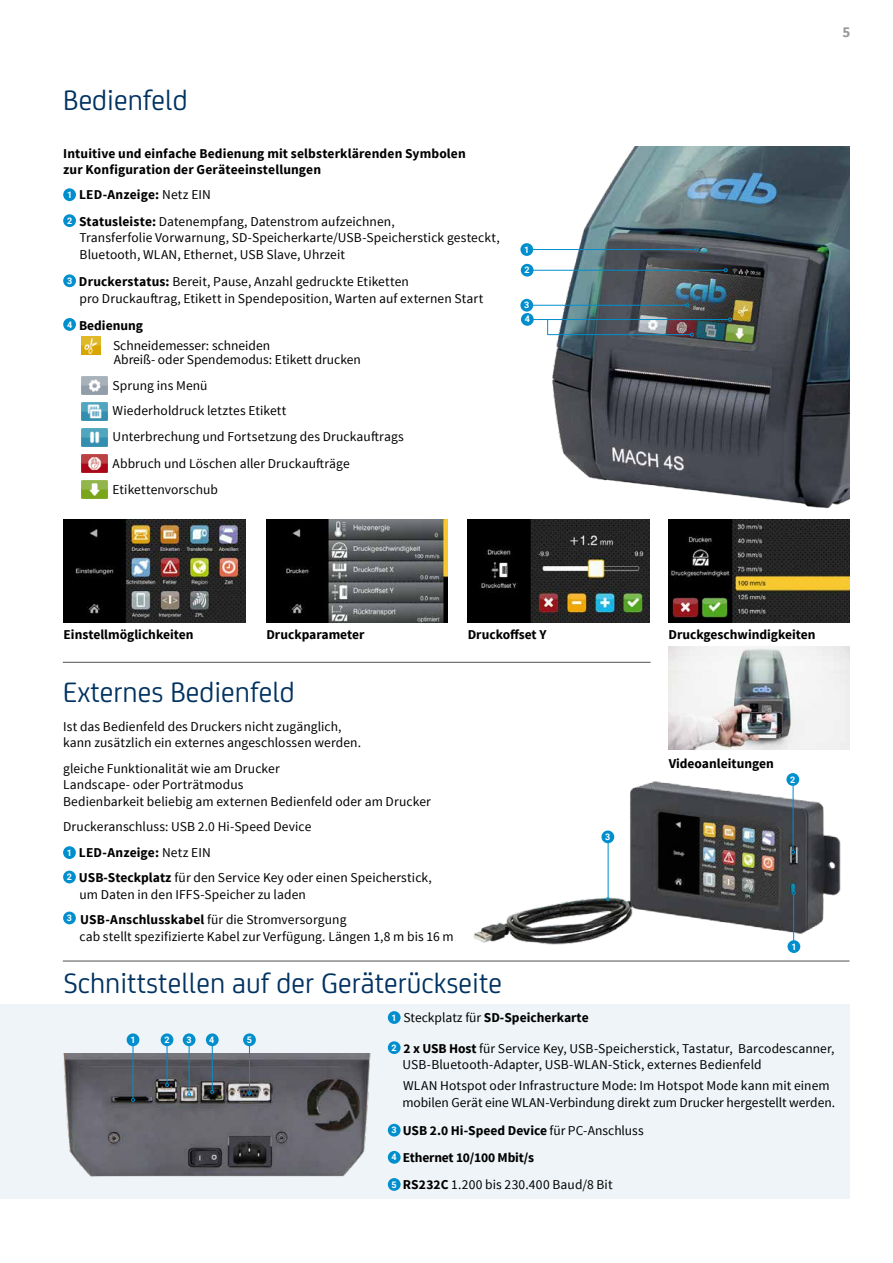
<style>
.page{position:relative;width:893px;height:1263px;background:#fff}
.page>*{position:absolute;margin:0;border:0;box-sizing:border-box;transform-origin:0 0}
.t1{font:30px "CA Sans";color:#003261}
.t2{font:700 15px "Source Sans Pro";color:#98989b}
.t3{font:13.5px/16.5px "Source Sans Pro";letter-spacing:.005em;color:#000}
.t4{font:700 13.5px/27.2px "Source Sans Pro";color:#000}
.t5{font:700 9px "Roboto";color:#fff}
.s1{font-family:"Roboto";font-weight:700;font-size:9px;color:#fff}
.s2{font-weight:700}
.s3{font-family:"Roboto";font-size:9px;color:#fff}
.s4{font-weight:400}
</style>
<div class="page">
<div style="left:0;top:1005px;width:850px;height:194px;background:#eef4f7"></div>
<img style="left:63px;top:1053px;width:308px;height:124px">
<hr style="left:133px;top:1038px;width:1px;height:60px;background:#008ecd">
<svg style="left:131px;top:1098px;width:4px;height:4px"></svg>
<div style="left:127px;top:1033px;width:12px;height:13px;background:#008ecd;border-radius:50%"></div>
<hr style="left:167px;top:1041px;width:1px;height:42px;background:#008ecd">
<svg style="left:165px;top:1083px;width:4px;height:4px"></svg>
<div style="left:161px;top:1033px;width:12px;height:13px;background:#008ecd;border-radius:50%"></div>
<hr style="left:189px;top:1038px;width:1px;height:55px;background:#008ecd">
<svg style="left:187px;top:1092px;width:4px;height:4px"></svg>
<div style="left:183px;top:1033px;width:12px;height:13px;background:#008ecd;border-radius:50%"></div>
<hr style="left:212px;top:1038px;width:1px;height:52px;background:#008ecd">
<svg style="left:210px;top:1090px;width:4px;height:4px"></svg>
<div style="left:206px;top:1033px;width:13px;height:13px;background:#008ecd;border-radius:50%"></div>
<hr style="left:249px;top:1039px;width:1px;height:53px;background:#008ecd">
<svg style="left:248px;top:1091px;width:3px;height:4px"></svg>
<div style="left:243px;top:1033px;width:13px;height:13px;background:#008ecd;border-radius:50%"></div>
<img style="left:668px;top:646px;width:182px;height:103px">
<img style="left:473px;top:883px;width:138px;height:62px">
<img style="left:611px;top:773px;width:230px;height:174px">
<hr style="left:608px;top:840px;width:1px;height:58px;background:#008ecd">
<svg style="left:606px;top:897px;width:4px;height:4px"></svg>
<div style="left:601px;top:830px;width:13px;height:13px;background:#008ecd;border-radius:50%"></div>
<hr style="left:793px;top:783px;width:1px;height:67px;background:#008ecd">
<svg style="left:791px;top:850px;width:4px;height:4px"></svg>
<div style="left:786px;top:773px;width:13px;height:13px;background:#008ecd;border-radius:50%"></div>
<hr style="left:793px;top:894px;width:1px;height:48px;background:#008ecd">
<svg style="left:792px;top:891px;width:3px;height:4px"></svg>
<div style="left:787px;top:940px;width:13px;height:13px;background:#008ecd;border-radius:50%"></div>
<hr style="left:63px;top:662px;width:588px;height:1px;background:#504f53">
<hr style="left:63px;top:961px;width:786px;height:1px;background:#504f53">
<div style="left:63px;top:188px;width:13px;height:13px;background:#008ecd;border-radius:50%"></div>
<div style="left:63px;top:214px;width:13px;height:13px;background:#008ecd;border-radius:50%"></div>
<div style="left:63px;top:274px;width:13px;height:13px;background:#008ecd;border-radius:50%"></div>
<div style="left:63px;top:318px;width:13px;height:13px;background:#008ecd;border-radius:50%"></div>
<img style="left:81px;top:337px;width:19px;height:17px">
<img style="left:81px;top:376px;width:26px;height:18px">
<img style="left:81px;top:403px;width:26px;height:18px">
<img style="left:81px;top:428px;width:26px;height:18px">
<img style="left:81px;top:454px;width:26px;height:18px">
<img style="left:81px;top:481px;width:26px;height:17px">
<img style="left:542px;top:147px;width:308px;height:362px">
<hr style="left:531px;top:249px;width:164px;height:1px;background:#008ecd">
<div style="left:520px;top:243px;width:13px;height:13px;background:#008ecd;border-radius:50%"></div>
<hr style="left:531px;top:270px;width:193px;height:1px;background:#008ecd">
<svg style="left:724px;top:268px;width:4px;height:4px"></svg>
<hr style="left:533px;top:319px;width:195px;height:1px;background:#008ecd">
<svg style="left:728px;top:318px;width:4px;height:3px"></svg>
<hr style="left:548px;top:334px;width:142px;height:1px;background:#008ecd">
<svg style="left:690px;top:333px;width:4px;height:3px"></svg>
<hr style="left:531px;top:305px;width:155px;height:1px;background:#008ecd">
<svg style="left:686px;top:303px;width:3px;height:4px"></svg>
<div style="left:521px;top:264px;width:12px;height:13px;background:#008ecd;border-radius:50%"></div>
<div style="left:521px;top:313px;width:13px;height:13px;background:#008ecd;border-radius:50%"></div>
<img style="left:64px;top:520px;width:181px;height:102px">
<img style="left:266px;top:520px;width:182px;height:102px">
<img style="left:468px;top:520px;width:181px;height:102px">
<img style="left:668px;top:520px;width:182px;height:102px">
<div style="left:388px;top:1011px;width:13px;height:13px;background:#008ecd;border-radius:50%"></div>
<div style="left:388px;top:1041px;width:13px;height:13px;background:#008ecd;border-radius:50%"></div>
<div style="left:388px;top:1124px;width:13px;height:12px;background:#008ecd;border-radius:50%"></div>
<div style="left:388px;top:1151px;width:13px;height:13px;background:#008ecd;border-radius:50%"></div>
<div style="left:388px;top:1178px;width:13px;height:13px;background:#008ecd;border-radius:50%"></div>
<div style="left:520px;top:299px;width:13px;height:13px;background:#008ecd;border-radius:50%"></div>
<svg style="left:547px;top:320px;width:1px;height:15px"></svg>
<div style="left:63px;top:846px;width:13px;height:13px;background:#008ecd;border-radius:50%"></div>
<div style="left:63px;top:871px;width:13px;height:12px;background:#008ecd;border-radius:50%"></div>
<div style="left:63px;top:911px;width:13px;height:13px;background:#008ecd;border-radius:50%"></div>
<h1 class="t1" style="left:63px;top:89px;width:126px">Bedienfeld</h1>
<p class="t4" style="left:63px;top:145px;width:404px;line-height:16.5px">Intuitive und einfache Bedienung mit selbsterklärenden Symbolen zur Konfiguration der Geräteeinstellungen</p>
<p class="t3" style="left:67px;top:181px;width:329px;line-height:27px"><span class="s1">1</span> <span class="s2">LED-Anzeige:</span> Netz EIN<br><sup>2</sup> <span class="s2">Statusleiste:</span> Datenempfang, Datenstrom aufzeichnen,</p>
<p class="t3" style="left:80px;top:230px;width:422px">Transferfolie Vorwarnung, SD-Speicherkarte/USB-Speicherstick gesteckt,<br>Bluetooth, WLAN, Ethernet, USB Slave, Uhrzeit</p>
<p class="t3" style="left:80px;top:274px;width:405px;text-indent:-13px"><sup>3</sup> <span class="s2">Druckerstatus:</span> Bereit, Pause, Anzahl gedruckte Etiketten<br>pro Druckauftrag, Etikett in Spendeposition, Warten auf externen Start</p>
<p class="t3" style="left:113px;top:315px;width:159px;line-height:20.5px;text-indent:-46px"><sup>4</sup> <span class="s2">Bedienung<br></span>Schneidemesser: schneiden</p>
<p class="t3" style="left:113px;top:348px;width:293px;line-height:25.5px">Abreiß- oder Spendemodus: Etikett drucken Sprung ins Menü<br>Wiederholdruck letztes Etikett<br>Unterbrechung und Fortsetzung des Druckauftrags</p>
<p class="t3" style="left:113px;top:451px;width:239px;line-height:26.2px">Abbruch und Löschen aller Druckaufträge<br>Etikettenvorschub</p>
<p class="t5" style="left:524px;top:244px;width:7px">1</p>
<p class="t5" style="left:525px;top:265px;width:7px">2</p>
<p class="t5" style="left:524px;top:300px;width:7px">3</p>
<p class="t5" style="left:525px;top:314px;width:7px">4</p>
<p class="t2" style="left:842px;top:24px;width:9px">5</p>
<p class="t4" style="left:64px;top:621px;width:131px">Einstellmöglichkeiten</p>
<p class="t4" style="left:266px;top:621px;width:100px">Druckparameter</p>
<p class="t4" style="left:468px;top:621px;width:80px">Druckoffset Y</p>
<p class="t4" style="left:668px;top:621px;width:149px">Druckgeschwindigkeiten</p>
<h1 class="t1" style="left:63px;top:681px;width:233px">Externes Bedienfeld</h1>
<p class="t3" style="left:63px;top:719px;width:300px">Ist das Bedienfeld des Druckers nicht zugänglich, kann zusätzlich ein externes angeschlossen werden.</p>
<p class="t3" style="left:63px;top:761px;width:369px">gleiche Funktionalität wie am Drucker<br>Landscape- oder Porträtmodus<br>Bedienbarkeit beliebig am externen Bedienfeld oder am Drucker</p>
<p class="t3" style="left:63px;top:815px;width:370px;line-height:25.5px">Druckeranschluss: USB 2.0 Hi-Speed Device<br><span class="s1">1</span> <span class="s2">LED-Anzeige:</span> Netz EIN<br><sup>2</sup> <span class="s2">USB-Steckplatz</span> für den Service Key oder einen Speicherstick,</p>
<p class="t3" style="left:67px;top:882px;width:281px;line-height:25.5px;text-indent:13px">um Daten in den IFFS-Speicher zu laden<br><sup>3</sup> <span class="s2">USB-Anschlusskabel</span> für die Stromversorgung</p>
<p class="t3" style="left:79px;top:928px;width:376px">cab stellt spezifizierte Kabel zur Verfügung. Längen 1,8 m bis 16 m</p>
<p class="t5" style="left:605px;top:831px;width:7px">3</p>
<p class="t4" style="left:669px;top:750px;width:107px">Videoanleitungen</p>
<p class="t5" style="left:790px;top:774px;width:7px">2</p>
<p class="t5" style="left:791px;top:941px;width:7px">1</p>
<h1 class="t1" style="left:64px;top:972px;width:440px">Schnittstellen auf der Geräterückseite</h1>
<p class="t4" style="left:392px;top:1004px;width:199px"><span class="s3">1</span> <span class="s4">Steckplatz für</span> SD-Speicherkarte</p>
<p class="t3" style="left:402px;top:1040px;width:434px;text-indent:-11px"><span class="s1">2</span> <span class="s2">2 x USB Host</span> für Service Key, USB-Speicherstick, Tastatur, Barcodescanner,<br>USB-Bluetooth-Adapter, USB-WLAN-Stick, externes Bedienfeld</p>
<p class="t3" style="left:402px;top:1078px;width:434px">WLAN Hotspot oder Infrastructure Mode: Im Hotspot Mode kann mit einem mobilen Gerät eine WLAN-Verbindung direkt zum Drucker hergestellt werden.</p>
<p class="t4" style="left:392px;top:1117px;width:254px"><span class="s3">3</span> USB 2.0 Hi-Speed Device <span class="s4">für PC-Anschluss<br></span><span class="s3">4</span> Ethernet 10/100 Mbit/s<br><span class="s3">5</span> RS232C <span class="s4">1.200 bis 230.400 Baud/8 Bit</span></p>
<p class="t5" style="left:130px;top:1035px;width:7px">1</p>
<p class="t5" style="left:164px;top:1035px;width:7px">2</p>
<p class="t5" style="left:187px;top:1035px;width:7px">3</p>
<p class="t5" style="left:209px;top:1035px;width:7px">4</p>
<p class="t5" style="left:247px;top:1035px;width:7px">5</p>
</div>
